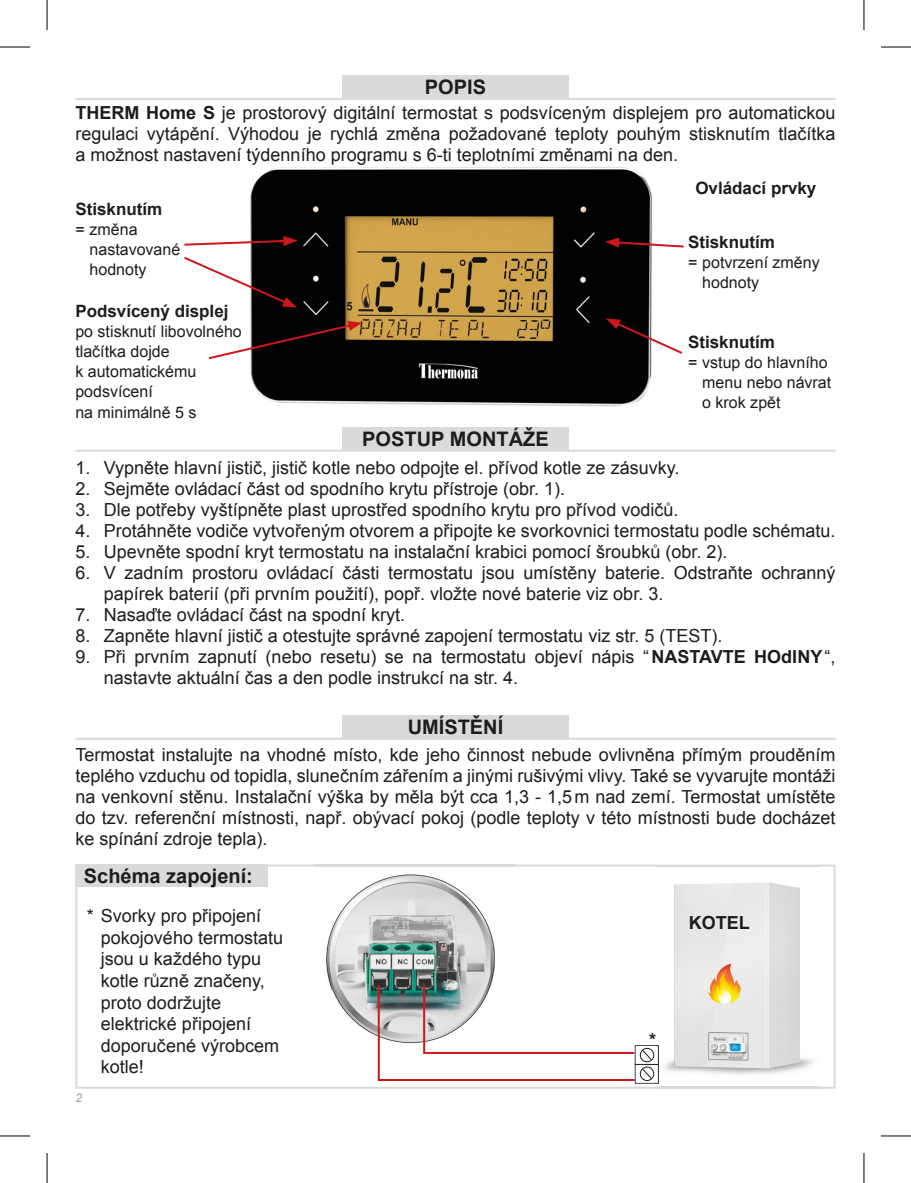
<style>
.page{position:relative;width:911px;height:1183px;background:#fff}
.page>*{position:absolute;margin:0;border:0;box-sizing:border-box;transform-origin:0 0}
.t1{font:700 20px "Arial";color:#1d1d1b}
.t2{font:18px/21px "Arial";color:#1d1d1b}
.t3{font:700 18px "Arial";color:#1d1d1b}
.t4{font:700 17px "Arial";color:#1d1d1b}
.t5{font:16px/20px "Arial";color:#1d1d1b}
.t6{font:italic 12px "Arial";color:#9d9d9d}
.s1{font-weight:700}
</style>
<div class="page">
<img style="left:250px;top:166px;width:403px;height:241px">
<svg style="left:75px;top:864px;width:760px;height:224px"></svg>
<svg style="left:208px;top:321px;width:154px;height:39px"></svg>
<svg style="left:605px;top:237px;width:79px;height:12px"></svg>
<svg style="left:184px;top:236px;width:113px;height:11px"></svg>
<svg style="left:184px;top:255px;width:113px;height:52px"></svg>
<svg style="left:605px;top:318px;width:78px;height:37px"></svg>
<img style="left:656px;top:866px;width:164px;height:223px">
<img style="left:656px;top:1086px;width:164px;height:2px">
<div style="left:342px;top:75px;width:227px;height:23px;background:#dadada"></div>
<hr style="left:75px;top:98px;width:760px;height:2px;background:#dadada">
<div style="left:342px;top:427px;width:227px;height:23px;background:#dadada"></div>
<div style="left:342px;top:715px;width:227px;height:23px;background:#dadada"></div>
<hr style="left:75px;top:450px;width:760px;height:2px;background:#dadada">
<hr style="left:75px;top:738px;width:760px;height:2px;background:#dadada">
<div style="left:75px;top:864px;width:193px;height:23px;background:#dadada"></div>
<img style="left:313px;top:866px;width:201px;height:192px">
<img style="left:313px;top:864px;width:201px;height:2px">
<svg style="left:377px;top:983px;width:281px;height:100px"></svg>
<hr style="left:0;top:47px;width:30px;height:1px;background:#000">
<hr style="left:880px;top:47px;width:30px;height:1px;background:#000">
<hr style="left:0;top:1135px;width:30px;height:1px;background:#000">
<hr style="left:880px;top:1135px;width:30px;height:1px;background:#000">
<hr style="left:47px;top:0;width:1px;height:30px;background:#000">
<hr style="left:47px;top:1153px;width:1px;height:30px;background:#000">
<hr style="left:863px;top:0;width:1px;height:30px;background:#000">
<hr style="left:863px;top:1153px;width:1px;height:30px;background:#000">
<p class="t1" style="left:425px;top:74px;width:63px">POPIS</p>
<p class="t2" style="left:75px;top:102px;width:761px;text-align:justify"><span class="s1">THERM Home S</span> je prostorový digitální termostat s podsvíceným displejem pro automatickou regulaci vytápění. Výhodou je rychlá změna požadované teploty pouhým stisknutím tlačítka a možnost nastavení týdenního programu s 6-ti teplotními změnami na den.</p>
<p class="t4" style="left:75px;top:198px;width:88px">Stisknutím</p>
<p class="t5" style="left:90px;top:220px;width:92px;text-indent:-14px">= změna nastavované hodnoty</p>
<p class="t4" style="left:75px;top:300px;width:155px">Podsvícený displej</p>
<p class="t5" style="left:75px;top:322px;width:168px">po stisknutí libovolného tlačítka dojde<br>k automatickému podsvícení<br>na minimálně 5 s</p>
<p class="t1" style="left:362px;top:425px;width:188px">POSTUP MONTÁŽE</p>
<p class="t4" style="left:695px;top:177px;width:122px">Ovládací prvky</p>
<p class="t4" style="left:688px;top:231px;width:88px">Stisknutím</p>
<p class="t5" style="left:702px;top:252px;width:119px;text-indent:-14px">= potvrzení změny hodnoty</p>
<p class="t4" style="left:688px;top:331px;width:88px">Stisknutím</p>
<p class="t5" style="left:702px;top:352px;width:130px;text-indent:-14px">= vstup do hlavního menu nebo návrat o krok zpět</p>
<p class="t2" style="left:75px;top:457px;width:605px">1. Vypněte hlavní jistič, jistič kotle nebo odpojte el. přívod kotle ze zásuvky.</p>
<p class="t2" style="left:75px;top:478px;width:491px">2. Sejměte ovládací část od spodního krytu přístroje (obr. 1).</p>
<p class="t2" style="left:75px;top:499px;width:604px">3. Dle potřeby vyštípněte plast uprostřed spodního krytu pro přívod vodičů.</p>
<p class="t2" style="left:75px;top:520px;width:761px">4. Protáhněte vodiče vytvořeným otvorem a připojte ke svorkovnici termostatu podle schématu.</p>
<p class="t2" style="left:75px;top:541px;width:653px">5. Upevněte spodní kryt termostatu na instalační krabici pomocí šroubků (obr. 2).</p>
<p class="t2" style="left:104px;top:562px;width:733px;text-indent:-28px">6. V zadním prostoru ovládací části termostatu jsou umístěny baterie. Odstraňte ochranný papírek baterií (při prvním použití), popř. vložte nové baterie viz obr. 3.</p>
<p class="t2" style="left:75px;top:604px;width:331px">7. Nasaďte ovládací část na spodní kryt.</p>
<p class="t2" style="left:75px;top:625px;width:648px">8. Zapněte hlavní jistič a otestujte správné zapojení termostatu viz str. 5 (TEST).</p>
<p class="t2" style="left:104px;top:646px;width:733px;text-indent:-28px">9. Při prvním zapnutí (nebo resetu) se na termostatu objeví nápis “ <span class="s1">NASTAVTE HOdINY</span> “, nastavte aktuální čas a den podle instrukcí na str. 4.</p>
<p class="t1" style="left:407px;top:713px;width:97px">UMÍSTĚNÍ</p>
<p class="t2" style="left:75px;top:744px;width:761px;text-align:justify">Termostat instalujte na vhodné místo, kde jeho činnost nebude ovlivněna přímým prouděním teplého vzduchu od topidla, slunečním zářením a jinými rušivými vlivy. Také se vyvarujte montáži na venkovní stěnu. Instalační výška by měla být cca 1,3 - 1,5 m nad zemí. Termostat umístěte do tzv. referenční místnosti, např. obývací pokoj (podle teploty v této místnosti bude docházet ke spínání zdroje tepla).</p>
<p class="t1" style="left:84px;top:862px;width:170px">Schéma zapojení:</p>
<p class="t2" style="left:101px;top:905px;width:184px;line-height:21.6px;text-indent:-14px">* Svorky pro připojení pokojového termostatu jsou u každého typu kotle různě značeny, proto dodržujte elektrické připojení doporučené výrobcem kotle!</p>
<p class="t6" style="left:75px;top:1089px;width:8px">2</p>
<p class="t3" style="left:688px;top:910px;width:63px">KOTEL</p>
<p class="t3" style="left:649px;top:1027px;width:9px">*</p>
</div>
